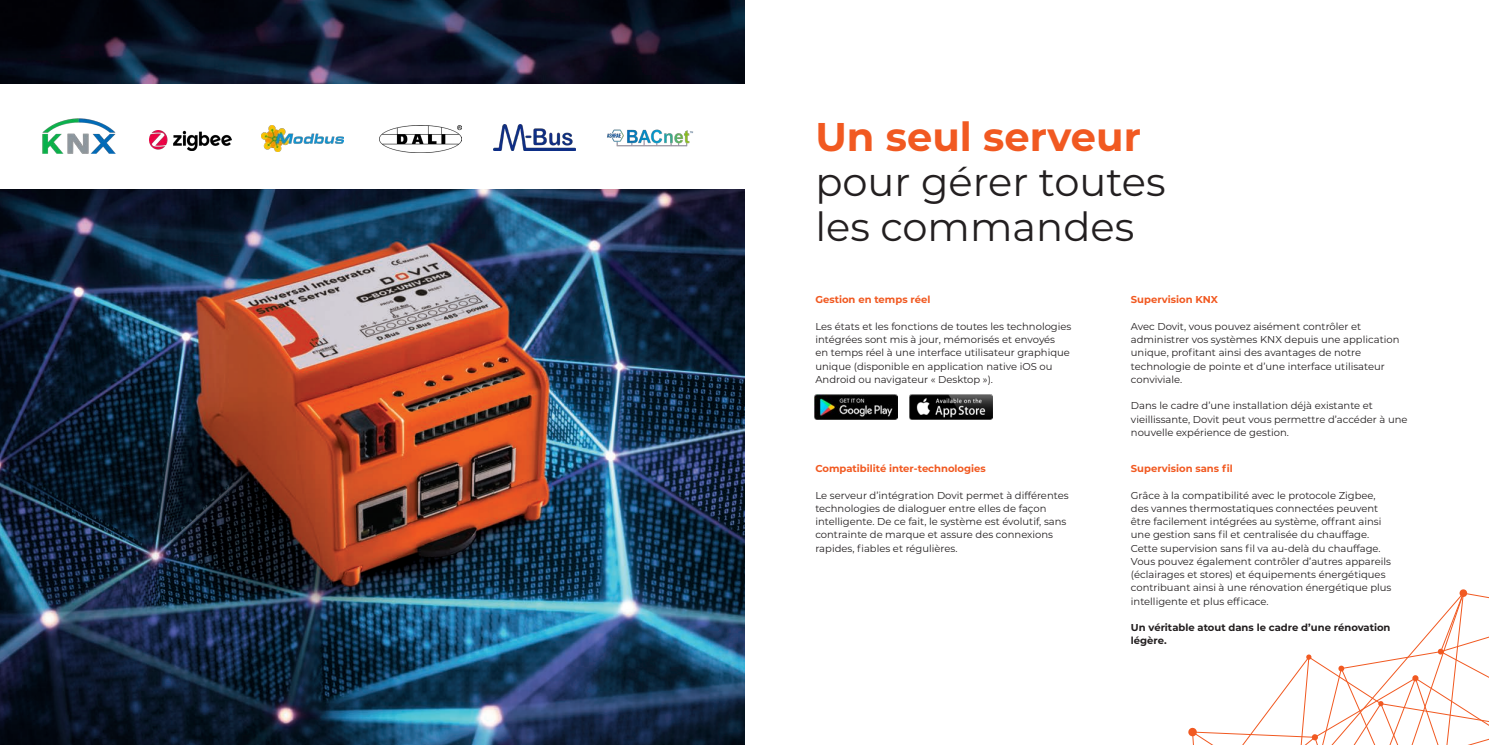
<style>
.page{position:relative;width:1489px;height:745px;background:#fff}
.page>*{position:absolute;margin:0;border:0;box-sizing:border-box;transform-origin:0 0}
.Titre{font:40px/45px "Montserrat";color:#231f20}
.t1{font:10px/13.2px "Montserrat";color:#231f20}
.t2{font:700 10px "Montserrat";color:#f15921}
.t3{font:700 10px/13.2px "Montserrat";color:#231f20}
.s1{font-weight:700;color:#f15921}
</style>
<div class="page">
<img style="left:0;top:0;width:744px;height:744px">
<svg style="left:1188px;top:589px;width:300px;height:155px"></svg>
<div style="left:0;top:85px;width:744px;height:104px;background:#fff"></div>
<img style="left:42px;top:118px;width:73px;height:35px">
<img style="left:150px;top:130px;width:81px;height:20px">
<img style="left:261px;top:125px;width:82px;height:27px">
<img style="left:379px;top:125px;width:82px;height:27px">
<img style="left:493px;top:125px;width:82px;height:25px">
<img style="left:607px;top:129px;width:86px;height:18px">
<img style="left:814px;top:394px;width:83px;height:25px">
<img style="left:909px;top:394px;width:82px;height:25px">
<p class="Titre" style="left:815px;top:112px;width:352px"><span class="s1">Un seul serveur </span>pour gérer toutes les commandes</p>
<p class="t2" style="left:815px;top:292px;width:116px">Gestion en temps réel</p>
<p class="t1" style="left:815px;top:319px;width:257px">Les états et les fonctions de toutes les technologies intégrées sont mis à jour, mémorisés et envoyés<br>en temps réel à une interface utilisateur graphique unique (disponible en application native iOS ou Android ou navigateur « Desktop »).</p>
<p class="t2" style="left:815px;top:460px;width:172px">Compatibilité inter-technologies</p>
<p class="t1" style="left:815px;top:487px;width:255px">Le serveur d’intégration Dovit permet à différentes technologies de dialoguer entre elles de façon intelligente. De ce fait, le système est évolutif, sans contrainte de marque et assure des connexions rapides, fiables et régulières.</p>
<p class="t2" style="left:1130px;top:292px;width:89px">Supervision KNX</p>
<p class="t1" style="left:1130px;top:319px;width:270px">Avec Dovit, vous pouvez aisément contrôler et administrer vos systèmes KNX depuis une application unique, profitant ainsi des avantages de notre technologie de pointe et d’une interface utilisateur conviviale.</p>
<p class="t1" style="left:1130px;top:398px;width:278px">Dans le cadre d’une installation déjà existante et vieillissante, Dovit peut vous permettre d’accéder à une nouvelle expérience de gestion.</p>
<p class="t2" style="left:1130px;top:460px;width:103px">Supervision sans fil</p>
<p class="t1" style="left:1130px;top:487px;width:262px">Grâce à la compatibilité avec le protocole Zigbee, des vannes thermostatiques connectées peuvent être facilement intégrées au système, offrant ainsi une gestion sans fil et centralisée du chauffage.<br>Cette supervision sans fil va au-delà du chauffage.<br>Vous pouvez également contrôler d’autres appareils (éclairages et stores) et équipements énergétiques contribuant ainsi à une rénovation énergétique plus intelligente et plus efficace.</p>
<p class="t3" style="left:1130px;top:620px;width:261px">Un véritable atout dans le cadre d’une rénovation légère.</p>
</div>
